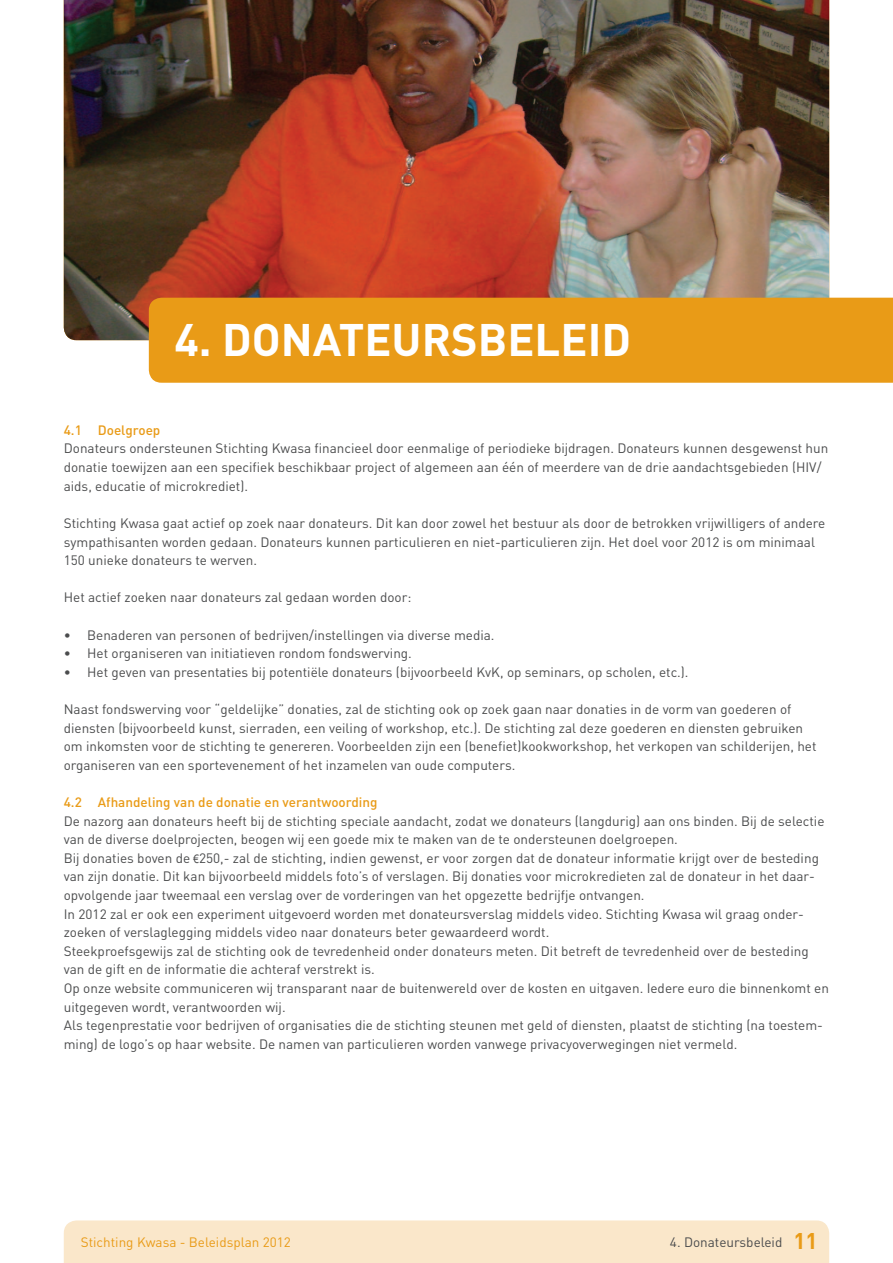
<style>
.page{position:relative;width:893px;height:1263px;background:#fff}
.page>*{position:absolute;margin:0;border:0;box-sizing:border-box;transform-origin:0 0}
.t1{font:700 45px "DIN";color:#fff}
.t2{font:700 22.5px "DIN";color:#e99b17}
.t3{font:13.5px/18.6px "DIN";color:#4b4c4d}
.t4{font:500 13.5px "DIN";color:#e99b17}
.t5{font:13.5px "DIN";color:#e99b17}
.s1{font-family:"Arial Narrow";font-size:12px}
</style>
<div class="page">
<div style="left:64px;top:1220px;width:765px;height:43px;background:#fae7ca"></div>
<img style="left:64px;top:0;width:765px;height:340px">
<div style="left:149px;top:298px;width:744px;height:85px;background:#e99b17"></div>
<h1 class="t1" style="left:174px;top:311px;width:458px">4. DONATEURSBELEID</h1>
<p class="t4" style="left:64px;top:421px;width:98px">4.1 Doelgroep</p>
<p class="t3" style="left:64px;top:439px;width:766px">Donateurs ondersteunen Stichting Kwasa financieel door eenmalige of periodieke bijdragen. Donateurs kunnen desgewenst hun donatie toewijzen aan een specifiek beschikbaar project of algemeen aan één of meerdere van de drie aandachtsgebieden (HIV/ aids, educatie of microkrediet).</p>
<p class="t3" style="left:64px;top:513px;width:763px">Stichting Kwasa gaat actief op zoek naar donateurs. Dit kan door zowel het bestuur als door de betrokken vrijwilligers of andere sympathisanten worden gedaan. Donateurs kunnen particulieren en niet-particulieren zijn. Het doel voor 2012 is om minimaal<br>150 unieke donateurs te werven.</p>
<p class="t3" style="left:64px;top:588px;width:349px">Het actief zoeken naar donateurs zal gedaan worden door:</p>
<p class="t3" style="left:64px;top:625px;width:432px">• Benaderen van personen of bedrijven/instellingen via diverse media.</p>
<p class="t3" style="left:64px;top:644px;width:350px">• Het organiseren van initiatieven rondom fondswerving.</p>
<p class="t3" style="left:64px;top:662px;width:626px">• Het geven van presentaties bij potentiële donateurs (bijvoorbeeld KvK, op seminars, op scholen, etc.).</p>
<p class="t3" style="left:64px;top:699px;width:754px">Naast fondswerving voor “geldelijke” donaties, zal de stichting ook op zoek gaan naar donaties in de vorm van goederen of diensten (bijvoorbeeld kunst, sierraden, een veiling of workshop, etc.). De stichting zal deze goederen en diensten gebruiken om inkomsten voor de stichting te genereren. Voorbeelden zijn een (benefiet)kookworkshop, het verkopen van schilderijen, het organiseren van een sportevenement of het inzamelen van oude computers.</p>
<p class="t4" style="left:64px;top:793px;width:315px">4.2 Afhandeling van de donatie en verantwoording</p>
<p class="t3" style="left:64px;top:811px;width:767px">De nazorg aan donateurs heeft bij de stichting speciale aandacht, zodat we donateurs (langdurig) aan ons binden. Bij de selectie van de diverse doelprojecten, beogen wij een goede mix te maken van de te ondersteunen doelgroepen.<br>Bij donaties boven de <span class="s1">€</span>250,- zal de stichting, indien gewenst, er voor zorgen dat de donateur informatie krijgt over de besteding van zijn donatie. Dit kan bijvoorbeeld middels foto’s of verslagen. Bij donaties voor microkredieten zal de donateur in het daar&shy;opvolgende jaar tweemaal een verslag over de vorderingen van het opgezette bedrijfje ontvangen.<br>In 2012 zal er ook een experiment uitgevoerd worden met donateursverslag middels video. Stichting Kwasa wil graag onder&shy;zoeken of verslaglegging middels video naar donateurs beter gewaardeerd wordt.<br>Steekproefsgewijs zal de stichting ook de tevredenheid onder donateurs meten. Dit betreft de tevredenheid over de besteding van de gift en de informatie die achteraf verstrekt is.<br>Op onze website communiceren wij transparant naar de buitenwereld over de kosten en uitgaven. Iedere euro die binnenkomt en uitgegeven wordt, verantwoorden wij.<br>Als tegenprestatie voor bedrijven of organisaties die de stichting steunen met geld of diensten, plaatst de stichting (na toestem&shy;ming) de logo’s op haar website. De namen van particulieren worden vanwege privacyoverwegingen niet vermeld.</p>
<p class="t5" style="left:81px;top:1234px;width:212px">Stichting Kwasa - Beleidsplan 2012</p>
<h2 class="t2" style="left:793px;top:1226px;width:26px">11</h2>
<p class="t3" style="left:670px;top:1233px;width:114px">4. Donateursbeleid</p>
</div>
